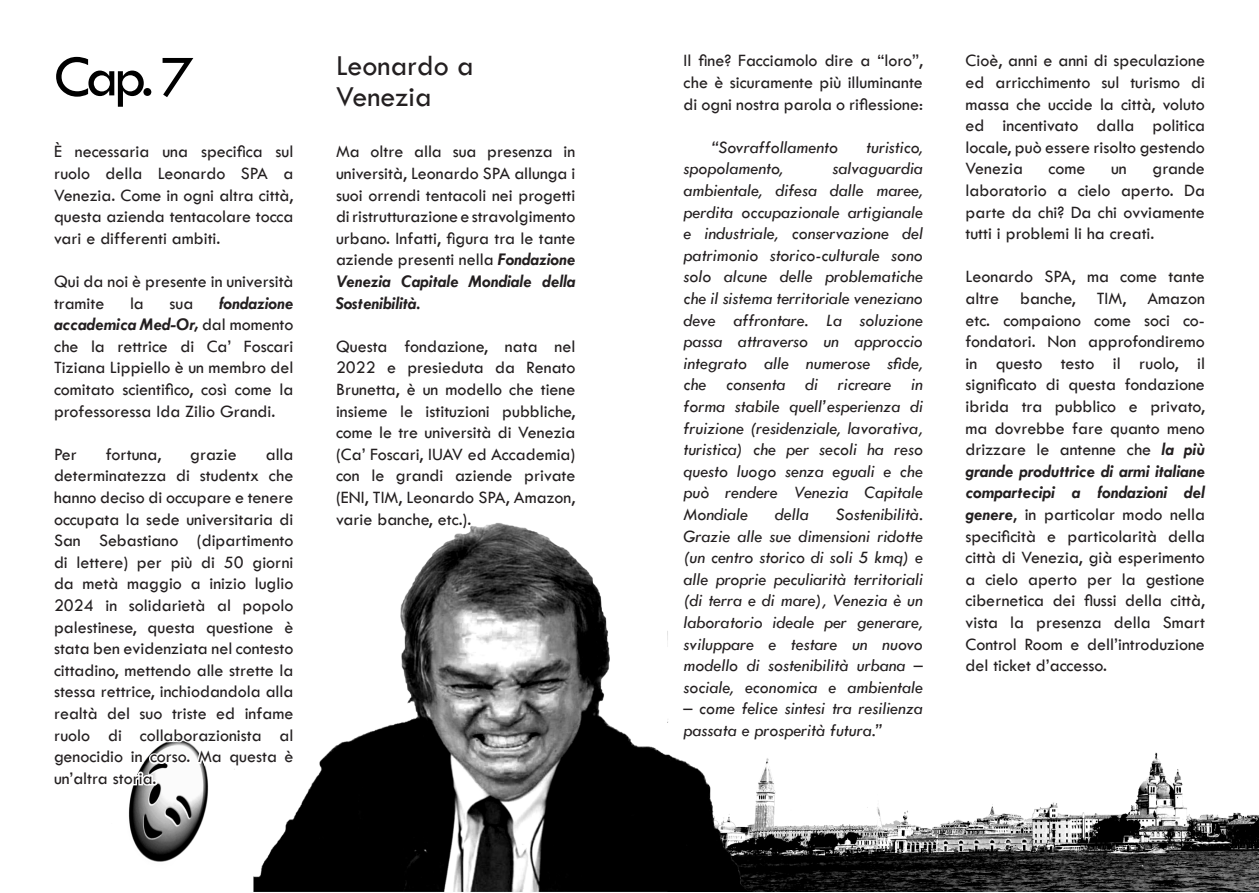
<style>
.page{position:relative;width:1259px;height:893px;background:#fff}
.page>*{position:absolute;margin:0;border:0;box-sizing:border-box;transform-origin:0 0}
.t1{font:60px "Tw Cen";color:#000}
.t2{font:30px "Tw Cen";color:#231f20}
.t3{font:18px/21.6px "Tw Cen";color:#231f20;text-align:justify}
.t4{font:italic 18px/21.6px "Tw Cen";color:#231f20;text-align:justify}
.s1{font-weight:700;font-style:italic}
.s2{color:#fff}
</style>
<div class="page">
<img style="left:128px;top:523px;width:1131px;height:369px">
<p class="t1" style="left:54px;top:40px;width:142px">Cap. 7</p>
<p class="t2" style="left:336px;top:47px;width:139px">Leonardo a</p>
<p class="t2" style="left:336px;top:79px;width:97px">Venezia</p>
<p class="t3" style="left:54px;top:141px;width:241px">È necessaria una specifica sul ruolo della Leonardo SPA a Venezia. Come in ogni altra città, questa azienda tentacolare tocca vari e differenti ambiti.</p>
<p class="t3" style="left:54px;top:270px;width:241px">Qui da noi è presente in università tramite</p>
<p class="t3" style="left:54px;top:292px;width:241px;text-indent:165px"><span class="s1">fondazione accademica Med-Or,</span> dal momento che la rettrice di Ca’ Foscari Tiziana Lippiello è un membro del comitato scientifico, così come la professoressa Ida Zilio Grandi.</p>
<p class="t3" style="left:54px;top:443px;width:24px">Per</p>
<p class="t3" style="left:106px;top:443px;width:57px">fortuna,</p>
<p class="t3" style="left:190px;top:443px;width:48px">grazie</p>
<p class="t3" style="left:130px;top:292px;width:15px">la</p>
<p class="t3" style="left:169px;top:292px;width:25px">sua</p>
<p class="t3" style="left:54px;top:443px;width:241px;text-indent:212px">alla determinatezza di studentx che hanno deciso di occupare e tenere occupata la sede universitaria di San Sebastiano (dipartimento di lettere) per più di 50 giorni da metà maggio a inizio luglio 2024 in solidarietà al popolo palestinese, questa questione è stata ben evidenziata nel contesto cittadino, mettendo alle strette la stessa rettrice, inchiodandola alla r<span class="s2">ealtà del suo triste ed infame ruolo di collaborazionista al genocidio in corso. Ma questa è un’altra storia.</span></p>
<p class="t3" style="left:336px;top:141px;width:241px">Ma oltre alla sua presenza in università, Leonardo SPA allunga i suoi orrendi tentacoli nei progetti di ristrutturazione e stravolgimento urbano. Infatti, figura tra le tante aziende presenti nella <span class="s1">Fondazione Venezia Capitale Mondiale della Sostenibilità.</span></p>
<p class="t3" style="left:336px;top:335px;width:241px">Questa fondazione, nata nel 2022 e presieduta da Renato Brunetta, è un modello che tiene insieme le istituzioni pubbliche, come le tre università di Venezia (Ca’ Foscari, IUAV ed Accademia) con le grandi aziende private (ENI, TIM, Leonardo SPA, Amazon, varie banche, etc.).</p>
<p class="t3" style="left:683px;top:50px;width:241px">Il fine? Facciamolo dire a “loro”, che è sicuramente più illuminante di ogni nostra parola o riflessione:</p>
<p class="t4" style="left:711px;top:136px;width:128px">“Sovraffollamento</p>
<p class="t4" style="left:866px;top:136px;width:58px">turistico,</p>
<p class="t4" style="left:683px;top:158px;width:101px">spopolamento,</p>
<p class="t4" style="left:683px;top:158px;width:241px;text-indent:149px">salvaguardia ambientale, difesa dalle maree, perdita occupazionale artigianale e industriale, conservazione del patrimonio storico-culturale sono solo alcune delle problematiche che il sistema territoriale veneziano deve affrontare. La soluzione passa attraverso un approccio integrato alle numerose sfide, che consenta di ricreare in forma stabile quell’esperienza di fruizione (residenziale, lavorativa, turistica) che per secoli ha reso questo luogo senza eguali e che può rendere Venezia Capitale Mondiale</p>
<p class="t4" style="left:683px;top:503px;width:241px;text-indent:152px">Sostenibilità.<br>Grazie alle sue dimensioni ridotte (un centro storico di soli 5 kmq) e alle proprie peculiarità territoriali (di terra e di mare), Venezia è un laboratorio ideale per generare, sviluppare e testare un nuovo modello di sostenibilità urbana – sociale, economica e ambientale</p>
<p class="t4" style="left:683px;top:698px;width:241px">– come felice sintesi tra resilienza passata e prosperità futura.”</p>
<p class="t4" style="left:775px;top:503px;width:35px">della</p>
<p class="t3" style="left:965px;top:50px;width:241px">Cioè, anni e anni di speculazione ed arricchimento sul turismo di massa che uccide la città, voluto ed incentivato dalla politica locale, può essere risolto gestendo Venezia</p>
<p class="t3" style="left:965px;top:158px;width:241px;text-indent:187px">grande laboratorio a cielo aperto. Da parte da chi? Da chi ovviamente tutti i problemi li ha creati.</p>
<p class="t3" style="left:965px;top:266px;width:241px">Leonardo SPA, ma come tante altre banche, TIM, Amazon etc. compaiono come soci co&shy;fondatori. Non approfondiremo in questo testo il ruolo, il significato di questa fondazione ibrida tra pubblico e privato, ma dovrebbe fare quanto meno drizzare le antenne che <span class="s1">la più grande produttrice di armi italiane compartecipi a fondazioni del genere</span>, in particolar modo nella specificità e particolarità della città di Venezia, già esperimento a cielo aperto per la gestione cibernetica dei flussi della città, vista la presenza della Smart Control Room e dell’introduzione del ticket d’accesso.</p>
<p class="t3" style="left:1048px;top:158px;width:38px">come</p>
<p class="t3" style="left:1111px;top:158px;width:17px">un</p>
</div>
